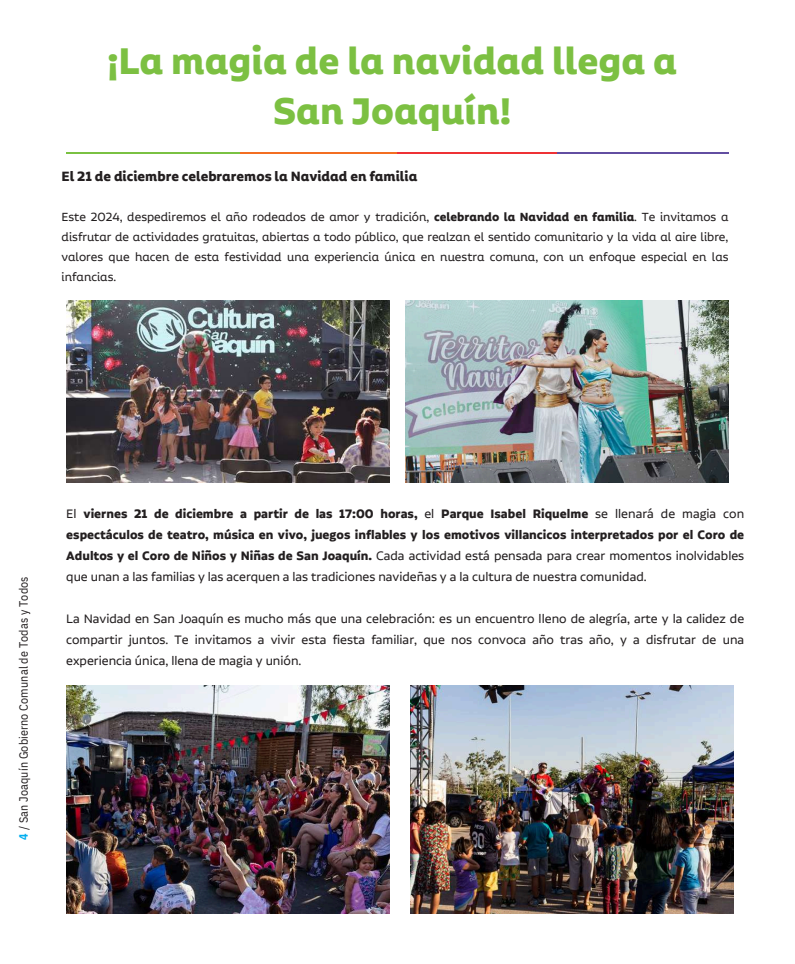
<style>
.page{position:relative;width:795px;height:964px;background:#fff}
.page>*{position:absolute;margin:0;border:0;box-sizing:border-box;transform-origin:0 0}
.t1{font:700 44px/50.2px "Aalto Sans Essential Alt";color:#7cc042;text-align:center}
.t2{font:700 16px "Aalto Sans Essential Alt";color:#231f20}
.t3{font:700 14.5px/21px "Aalto Sans Essential";color:#231f20;text-align:justify}
.t4{font:14.5px/21px "Aalto Sans Essential";color:#231f20;text-align:justify}
.t5{font:14px/20.2px "Aalto Sans Essential Alt";color:#231f20;text-align:justify}
.t6{font:12px "IBM Plex Sans Cond";letter-spacing:.015em;color:#231f20}
.s1{font-weight:700}
.s2{font-weight:700;color:#00aeef}
.s3{font-weight:400}
</style>
<div class="page">
<hr style="left:67px;top:152px;width:174px;height:2px;background:#7ac142">
<hr style="left:240px;top:152px;width:157px;height:2px;background:#f36e21">
<hr style="left:397px;top:152px;width:160px;height:2px;background:#ee3135">
<hr style="left:557px;top:152px;width:170px;height:2px;background:#624ea1">
<img style="left:66px;top:301px;width:323px;height:181px">
<img style="left:406px;top:301px;width:322px;height:181px">
<img style="left:66px;top:685px;width:323px;height:229px">
<img style="left:410px;top:685px;width:323px;height:229px">
<h1 class="t1" style="left:107px;top:37px;width:570px">¡La magia de la navidad llega a<br>San Joaquín!</h1>
<p class="t2" style="left:62px;top:167px;width:357px">El 21 de diciembre celebraremos la Navidad en familia</p>
<p class="t5" style="left:62px;top:207px;width:668px">Este 2024, despediremos el año rodeados de amor y tradición, <span class="s1">celebrando la Navidad en familia</span>. Te invitamos a disfrutar de actividades gratuitas, abiertas a todo público, que realzan el sentido comunitario y la vida al aire libre, valores que hacen de esta festividad una experiencia única en nuestra comuna, con un enfoque especial en las infancias.</p>
<p class="t6" style="left:15px;top:839px;width:265px;rotate:-90deg"><span class="s2">4</span> / San Joaquín Gobierno Comunal de Todas y Todos</p>
<p class="t3" style="left:66px;top:504px;width:679px"><span class="s3">El</span> viernes 21 de diciembre a partir de las 17:00 horas, <span class="s3">el</span> Parque Isabel Riquelme <span class="s3">se llenará de magia con </span>espectáculos de teatro, música en vivo, juegos inflables y los emotivos villancicos interpretados por el Coro de Adultos y el Coro de Niños y Niñas de San Joaquín. <span class="s3">Cada actividad está pensada para crear momentos inolvidables que unan a las familias y las acerquen a las tradiciones navideñas y a la cultura de nuestra comunidad.</span></p>
<p class="t4" style="left:66px;top:609px;width:679px">La Navidad en San Joaquín es mucho más que una celebración: es un encuentro lleno de alegría, arte y la calidez de compartir juntos. Te invitamos a vivir esta fiesta familiar, que nos convoca año tras año, y a disfrutar de una experiencia única, llena de magia y unión.</p>
</div>
